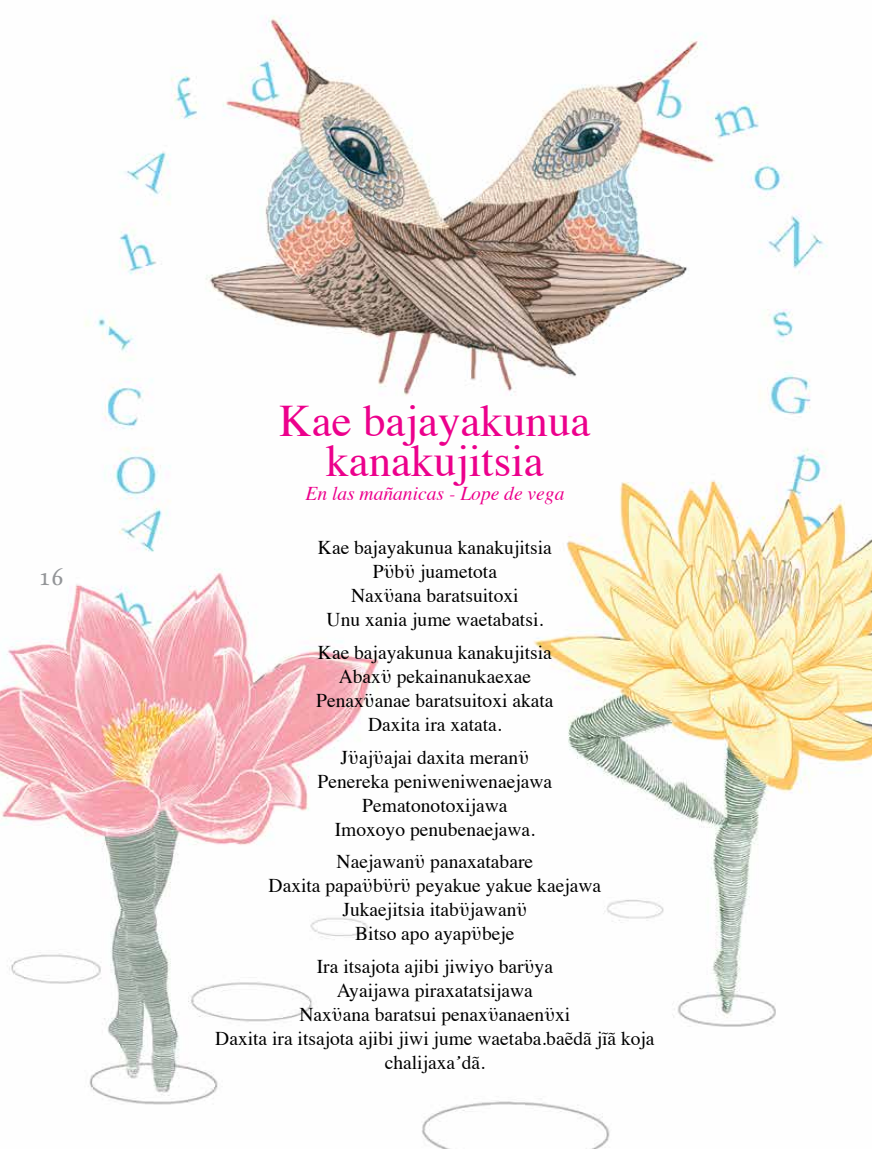
<style>
.page{position:relative;width:872px;height:1149px;background:#fff}
.page>*{position:absolute;margin:0;border:0;box-sizing:border-box;transform-origin:0 0}
.t1{font:45px/40.5px "Times";color:#ec008c;text-align:center}
.t2{font:27px "Espinosa Nova";color:#939598}
.t3{font:19.5px/24px "Times";color:#000;text-align:center}
.t4{font:italic 19.5px "Times";color:#ec008c}
</style>
<div class="page">
<img style="left:0;top:15px;width:872px;height:1133px">
<h2 class="t2" style="left:38px;top:561px;width:27px">16</h2>
<h1 class="t1" style="left:279px;top:396px;width:313px">Kae bajayakunua kanakujitsia</h1>
<p class="t4" style="left:305px;top:477px;width:260px">En las mañanicas - Lope de vega</p>
<p class="t3" style="left:318px;top:534px;width:235px">Kae bajayakunua kanakujitsia<br>Pϋbϋ juametota<br>Naxϋana baratsuitoxi<br>Unu xania jume waetabatsi.</p>
<p class="t3" style="left:316px;top:638px;width:239px">Kae bajayakunua kanakujitsia<br>Abaxϋ pekainanukaexae<br>Penaxϋanae baratsuitoxi akata<br>Daxita ira xatata.</p>
<p class="t3" style="left:318px;top:743px;width:236px">Jϋajϋajai daxita meranϋ<br>Penereka peniweniwenaejawa<br>Pematonotoxijawa<br>Imoxoyo penubenaejawa.</p>
<p class="t3" style="left:268px;top:847px;width:334px">Naejawanϋ panaxatabare<br>Daxita papaϋbϋrϋ peyakue yakue kaejawa<br>Jukaejitsia itabϋjawanϋ<br>Bitso apo ayapϋbeje</p>
<p class="t3" style="left:215px;top:952px;width:441px">Ira itsajota ajibi jiwiyo barϋya<br>Ayaijawa piraxatatsijawa<br>Naxϋana baratsui penaxϋanaenϋxi<br>Daxita ira itsajota ajibi jiwi jume waetaba.baẽdã jĩã koja chalijaxa̛dã.</p>
</div>
